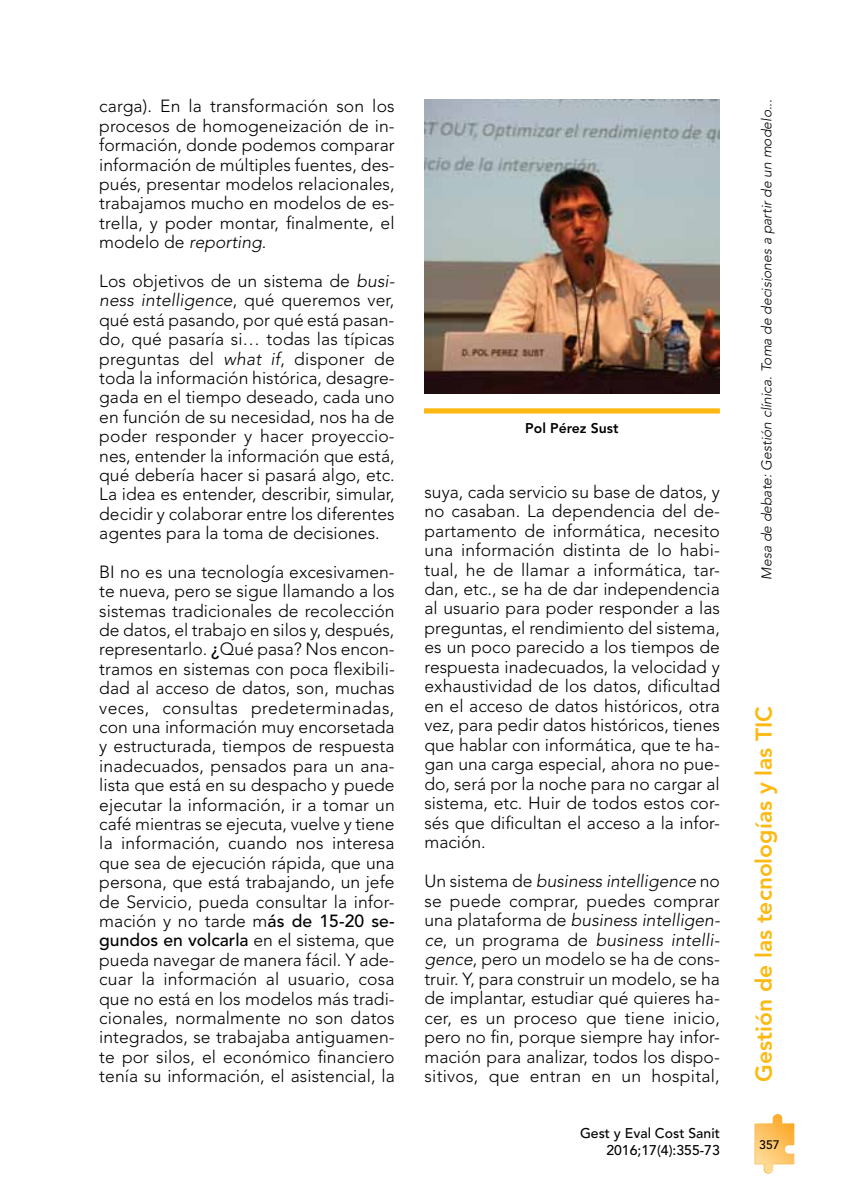
<style>
.page{position:relative;width:844px;height:1191px;background:#fff}
.page>*{position:absolute;margin:0;border:0;box-sizing:border-box;transform-origin:0 0}
.t1{font:800 22.75px "Avenir";color:#fdb913}
.t2{font:300 17.5px/19.4px "Avenir";color:#000;text-align:justify}
.t3{font:italic 300 14px "Avenir";color:#000}
.t4{font:500 14px/17.5px "Avenir";color:#000;text-align:right}
.t5{font:800 14px "Avenir";color:#000}
.t6{font:500 12.25px "Avenir";color:#000}
.s1{font-style:italic}
.s2{font-weight:500}
</style>
<div class="page">
<svg style="left:754px;top:1114px;width:40px;height:59px"></svg>
<div style="left:424px;top:408px;width:295px;height:5px;background:#fdb913"></div>
<img style="left:424px;top:99px;width:295px;height:295px">
<p class="t2" style="left:99px;top:97px;width:297px">carga). En la transformación son los procesos de homogeneización de in&shy;formación, donde podemos comparar información de múltiples fuentes, des&shy;pués, presentar modelos relacionales, trabajamos mucho en modelos de es&shy;trella, y poder montar, finalmente, el modelo de <span class="s1">reporting</span>.</p>
<p class="t2" style="left:99px;top:271px;width:297px">Los objetivos de un sistema de <span class="s1">busi&shy;ness intelligence</span>, qué queremos ver, qué está pasando, por qué está pasan&shy;do, qué pasaría si… todas las típicas preguntas del <span class="s1">what if</span>, disponer de toda la información histórica, desagre&shy;gada en el tiempo deseado, cada uno en función de su necesidad, nos ha de poder responder y hacer proyeccio&shy;nes, entender la información que está, qué debería hacer si pasará algo, etc.<br>La idea es entender, describir, simular, decidir y colaborar entre los diferentes agentes para la toma de decisiones.</p>
<p class="t2" style="left:99px;top:562px;width:297px">BI no es una tecnología excesivamen&shy;te nueva, pero se sigue llamando a los sistemas tradicionales de recolección de datos, el trabajo en silos y, después, representarlo. <span class="s2">¿</span>Qué pasa? Nos encon&shy;tramos en sistemas con poca flexibili&shy;dad al acceso de datos, son, muchas veces, consultas predeterminadas, con una información muy encorsetada y estructurada, tiempos de respuesta inadecuados, pensados para un ana&shy;lista que está en su despacho y puede ejecutar la información, ir a tomar un café mientras se ejecuta, vuelve y tiene la información, cuando nos interesa que sea de ejecución rápida, que una persona, que está trabajando, un jefe de Servicio, pueda consultar la infor&shy;mación y no tarde m<span class="s2">ás de 15-20 se&shy;gundos en volcarla</span> en el sistema, que pueda navegar de manera fácil. Y ade&shy;cuar la información al usuario, cosa que no está en los modelos más tradi&shy;cionales, normalmente no son datos integrados, se trabajaba antiguamen&shy;te por silos, el económico financiero tenía su información, el asistencial, la</p>
<p class="t5" style="left:525px;top:420px;width:95px">Pol Pérez Sust</p>
<p class="t2" style="left:424px;top:482px;width:297px">suya, cada servicio su base de datos, y no casaban. La dependencia del de&shy;partamento de informática, necesito una información distinta de lo habi&shy;tual, he de llamar a informática, tar&shy;dan, etc., se ha de dar independencia al usuario para poder responder a las preguntas, el rendimiento del sistema, es un poco parecido a los tiempos de respuesta inadecuados, la velocidad y exhaustividad de los datos, dificultad en el acceso de datos históricos, otra vez, para pedir datos históricos, tienes que hablar con informática, que te ha&shy;gan una carga especial, ahora no pue&shy;do, será por la noche para no cargar al sistema, etc. Huir de todos estos cor&shy;sés que dificultan el acceso a la infor&shy;mación.</p>
<p class="t2" style="left:424px;top:871px;width:297px">Un sistema de <span class="s1">business intelligence</span> no se puede comprar, puedes comprar una plataforma de <span class="s1">business intelligen&shy;ce</span>, un programa de <span class="s1">business intelli&shy;gence</span>, pero un modelo se ha de cons&shy;truir. Y, para construir un modelo, se ha de implantar, estudiar qué quieres ha&shy;cer, es un proceso que tiene inicio, pero no fin, porque siempre hay infor&shy;mación para analizar, todos los dispo&shy;sitivos, que entran en un hospital,</p>
<p class="t4" style="left:580px;top:1124px;width:141px">Gest y Eval Cost Sanit<br>2016;17(4):355-73</p>
<p class="t3" style="left:758px;top:579px;width:482px;rotate:-90deg">Mesa de debate: Gestión clínica. Toma de decisiones a partir de un modelo...</p>
<h1 class="t1" style="left:750px;top:1081px;width:377px;rotate:-90deg">Gestión de las tecnologías y las TIC</h1>
<p class="t6" style="left:759px;top:1137px;width:22px">357</p>
</div>
